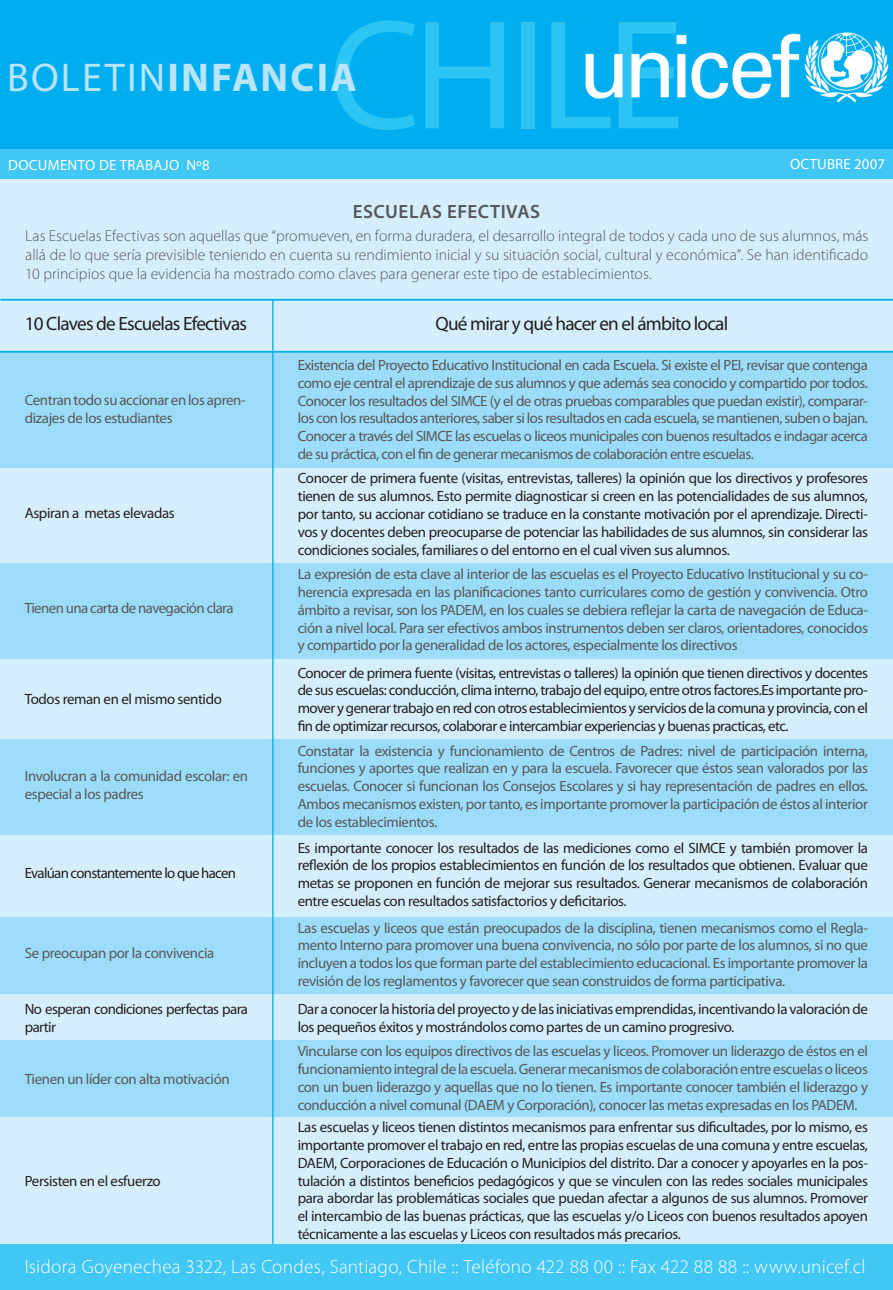
<style>
.page{position:relative;width:893px;height:1290px;background:#fff}
.page>*{position:absolute;margin:0;border:0;box-sizing:border-box;transform-origin:0 0}
.fechas{font:157.5px "Myriad Pro";letter-spacing:-.045em;color:#2bc4f3}
.fechas-2{font:700 40.25px "Myriad Pro";letter-spacing:.055em;color:#b9e5fa}
.fechas-3{font:300 19.25px "Myriad Pro";letter-spacing:.015em;color:#fff}
.Tituloscuadro{font:19.25px "Myriad Pro";letter-spacing:-.04em;color:#231f20}
.fechas-4{font:600 19.25px "Myriad Pro";letter-spacing:.03em;color:#57585a}
.fechas-5{font:300 15.75px/19.2px "Myriad Pro";color:#57585a;text-align:justify}
.Tituloscuadro-2{font:14.88px/17.8px "Myriad Pro";letter-spacing:-.025em;color:#231f20;text-align:justify}
.Tituloscuadro-3{font:14.88px/17.8px "Myriad Pro";letter-spacing:-.025em;color:#57585a;text-align:justify}
.tectocuadro{font:14.88px/17.8px "Myriad Pro";letter-spacing:-.035em;color:#57585a}
.fechas-6{font:14.88px "Myriad Pro";letter-spacing:.02em;color:#fff}
.Tituloscuadro-4{font:14.88px "Myriad Pro";letter-spacing:-.05em;color:#231f20}
.tectocuadro-2{font:14.88px "Myriad Pro";letter-spacing:-.025em;color:#231f20}
.s1{font-weight:400}
</style>
<div class="page">
<div style="left:0;top:149px;width:893px;height:31px;background:#40c7f4"></div>
<div style="left:0;top:179px;width:893px;height:1067px;background:#d4effb"></div>
<div style="left:0;top:352px;width:893px;height:115px;background:#9cdcf8"></div>
<div style="left:0;top:564px;width:893px;height:95px;background:#9cdcf8"></div>
<div style="left:0;top:739px;width:893px;height:96px;background:#9cdcf8"></div>
<div style="left:0;top:917px;width:893px;height:77px;background:#9cdcf8"></div>
<div style="left:0;top:1040px;width:893px;height:76px;background:#9cdcf8"></div>
<hr style="left:272px;top:299px;width:1px;height:947px;background:#00aeef">
<hr style="left:0;top:351px;width:893px;height:2px;background:#00aeef">
<div style="left:0;top:1244px;width:893px;height:46px;background:#40c7f4"></div>
<hr style="left:0;top:299px;width:893px;height:2px;background:#00aeef">
<img style="left:0;top:0;width:893px;height:149px">
<p class="fechas" style="left:329px;top:-22px;width:357px">CHILE</p>
<p class="fechas-2" style="left:7px;top:51px;width:351px"><span class="s1">BOLETIN</span>INFANCIA</p>
<p class="fechas-6" style="left:8px;top:156px;width:203px">DOCUMENTO DE TRABAJO Nº8</p>
<p class="fechas-4" style="left:353px;top:199px;width:187px">ESCUELAS EFECTIVAS</p>
<p class="fechas-6" style="left:790px;top:155px;width:97px">OCTUBRE 2007</p>
<p class="fechas-5" style="left:25px;top:225px;width:845px">Las Escuelas Efectivas son aquellas que “promueven, en forma duradera, el desarrollo integral de todos y cada uno de sus alumnos, más allá de lo que sería previsible teniendo en cuenta su rendimiento inicial y su situación social, cultural y económica”. Se han identificado 10 principios que la evidencia ha mostrado como claves para generar este tipo de establecimientos.</p>
<p class="Tituloscuadro" style="left:25px;top:312px;width:224px">10 Claves de Escuelas Efectivas</p>
<p class="Tituloscuadro" style="left:435px;top:312px;width:294px">Qué mirar y qué hacer en el ámbito local</p>
<p class="tectocuadro" style="left:25px;top:391px;width:222px">Centran todo su accionar en los apren&shy;dizajes de los estudiantes</p>
<p class="tectocuadro-2" style="left:25px;top:503px;width:151px">Aspiran a metas elevadas</p>
<p class="Tituloscuadro-3" style="left:25px;top:599px;width:210px">Tienen una carta de navegación clara</p>
<p class="Tituloscuadro-2" style="left:25px;top:689px;width:199px">Todos reman en el mismo sentido</p>
<p class="Tituloscuadro-3" style="left:25px;top:766px;width:225px">Involucran a la comunidad escolar: en especial a los padres</p>
<p class="Tituloscuadro-4" style="left:25px;top:863px;width:213px">Evalúan constantemente lo que hacen</p>
<p class="Tituloscuadro-3" style="left:25px;top:944px;width:191px">Se preocupan por la convivencia</p>
<p class="tectocuadro" style="left:298px;top:356px;width:572px;text-align:justify">Existencia del Proyecto Educativo Institucional en cada Escuela. Si existe el PEI, revisar que contenga como eje central el aprendizaje de sus alumnos y que además sea conocido y compartido por todos.<br>Conocer los resultados del SIMCE (y el de otras pruebas comparables que puedan existir), comparar&shy;los con los resultados anteriores, saber si los resultados en cada escuela, se mantienen, suben o bajan.<br>Conocer a través del SIMCE las escuelas o liceos municipales con buenos resultados e indagar acerca de su práctica, con el fin de generar mecanismos de colaboración entre escuelas.</p>
<p class="Tituloscuadro-2" style="left:298px;top:469px;width:572px">Conocer de primera fuente (visitas, entrevistas, talleres) la opinión que los directivos y profesores tienen de sus alumnos. Esto permite diagnosticar si creen en las potencialidades de sus alumnos, por tanto, su accionar cotidiano se traduce en la constante motivación por el aprendizaje. Directi&shy;vos y docentes deben preocuparse de potenciar las habilidades de sus alumnos, sin considerar las condiciones sociales, familiares o del entorno en el cual viven sus alumnos.</p>
<p class="Tituloscuadro-3" style="left:298px;top:565px;width:572px">La expresión de esta clave al interior de las escuelas es el Proyecto Educativo Institucional y su co&shy;herencia expresada en las planificaciones tanto curriculares como de gestión y convivencia. Otro ámbito a revisar, son los PADEM, en los cuales se debiera reflejar la carta de navegación de Educa&shy;ción a nivel local. Para ser efectivos ambos instrumentos deben ser claros, orientadores, conocidos y compartido por la generalidad de los actores, especialmente los directivos</p>
<p class="Tituloscuadro-2" style="left:298px;top:663px;width:572px">Conocer de primera fuente (visitas, entrevistas o talleres) la opinión que tienen directivos y docentes de sus escuelas: conducción, clima interno, trabajo del equipo, entre otros factores.Es importante pro&shy;mover y generar trabajo en red con otros establecimientos y servicios de la comuna y provincia, con el fin de optimizar recursos, colaborar e intercambiar experiencias y buenas practicas, etc.</p>
<p class="Tituloscuadro-3" style="left:298px;top:741px;width:572px">Constatar la existencia y funcionamiento de Centros de Padres: nivel de participación interna, funciones y aportes que realizan en y para la escuela. Favorecer que éstos sean valorados por las escuelas. Conocer si funcionan los Consejos Escolares y si hay representación de padres en ellos.<br>Ambos mecanismos existen, por tanto, es importante promover la participación de éstos al interior de los establecimientos.</p>
<p class="Tituloscuadro-2" style="left:298px;top:838px;width:572px">Es importante conocer los resultados de las mediciones como el SIMCE y también promover la reflexión de los propios establecimientos en función de los resultados que obtienen. Evaluar que metas se proponen en función de mejorar sus resultados. Generar mecanismos de colaboración entre escuelas con resultados satisfactorios y deficitarios.</p>
<p class="Tituloscuadro-3" style="left:298px;top:918px;width:572px">Las escuelas y liceos que están preocupados de la disciplina, tienen mecanismos como el Regla&shy;mento Interno para promover una buena convivencia, no sólo por parte de los alumnos, si no que incluyen a todos los que forman parte del establecimiento educacional. Es importante promover la revisión de los reglamentos y favorecer que sean construidos de forma participativa.</p>
<p class="Tituloscuadro-2" style="left:25px;top:1000px;width:225px">No esperan condiciones perfectas para partir</p>
<p class="Tituloscuadro-2" style="left:298px;top:999px;width:572px">Dar a conocer la historia del proyecto y de las iniciativas emprendidas, incentivando la valoración de los pequeños éxitos y mostrándolos como partes de un camino progresivo.</p>
<p class="Tituloscuadro-3" style="left:25px;top:1069px;width:206px">Tienen un líder con alta motivación</p>
<p class="Tituloscuadro-3" style="left:298px;top:1042px;width:572px">Vincularse con los equipos directivos de las escuelas y liceos. Promover un liderazgo de éstos en el funcionamiento integral de la escuela. Generar mecanismos de colaboración entre escuelas o liceos con un buen liderazgo y aquellas que no lo tienen. Es importante conocer también el liderazgo y conducción a nivel comunal (DAEM y Corporación), conocer las metas expresadas en los PADEM.</p>
<p class="Tituloscuadro-2" style="left:298px;top:1118px;width:572px">Las escuelas y liceos tienen distintos mecanismos para enfrentar sus dificultades, por lo mismo, es importante promover el trabajo en red, entre las propias escuelas de una comuna y entre escuelas, DAEM, Corporaciones de Educación o Municipios del distrito. Dar a conocer y apoyarles en la pos&shy;tulación a distintos beneficios pedagógicos y que se vinculen con las redes sociales municipales para abordar las problemáticas sociales que puedan afectar a algunos de sus alumnos. Promover el intercambio de las buenas prácticas, que las escuelas y/o Liceos con buenos resultados apoyen técnicamente a las escuelas y Liceos con resultados más precarios.</p>
<p class="fechas-3" style="left:25px;top:1255px;width:842px">Isidora Goyenechea 3322, Las Condes, Santiago, Chile :: Teléfono 422 88 00 :: Fax 422 88 88 :: www.unicef.cl</p>
<p class="Tituloscuadro-2" style="left:25px;top:1172px;width:138px">Persisten en el esfuerzo</p>
</div>
